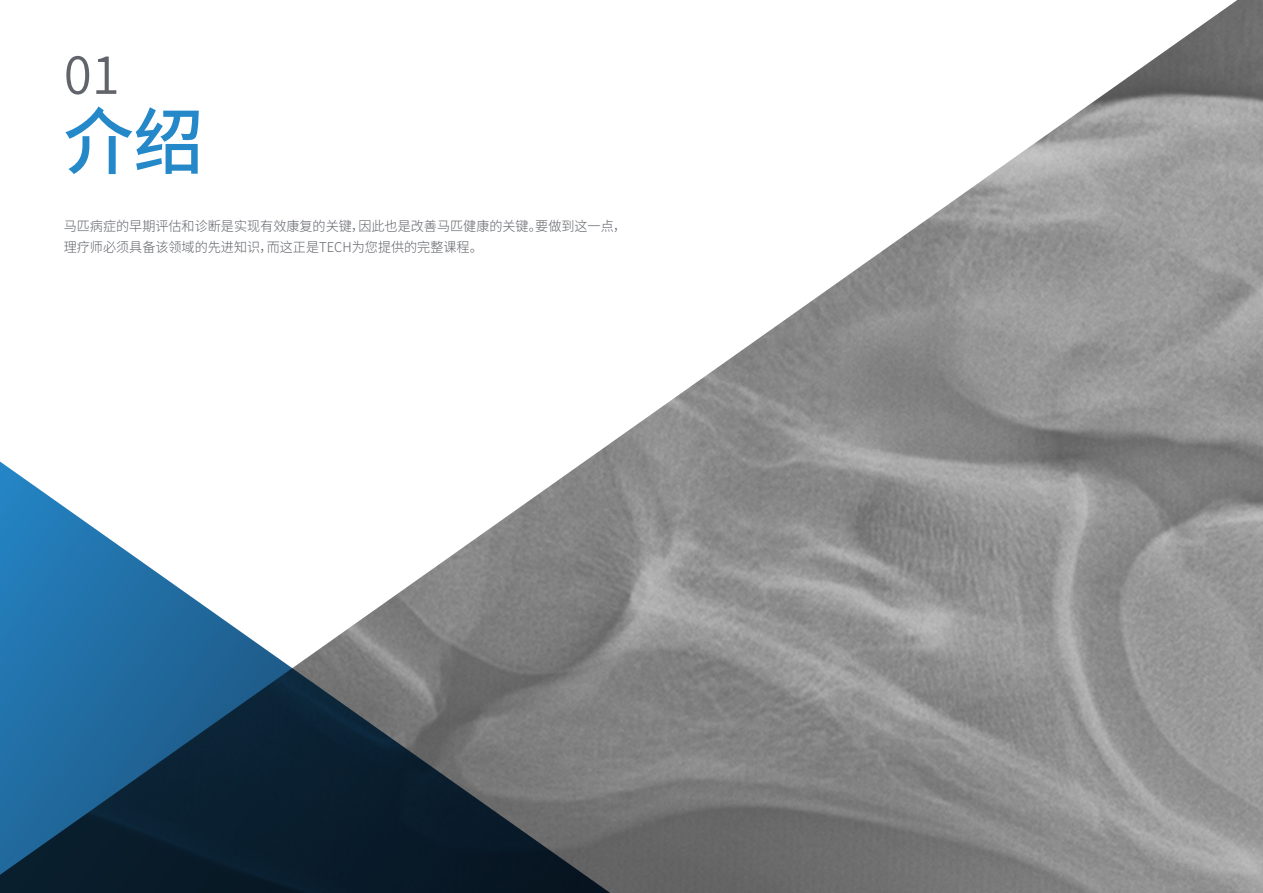
<style>
.page{position:relative;width:1263px;height:893px;background:#fff}
.page>*{position:absolute;margin:0;border:0;box-sizing:border-box;transform-origin:0 0}
.t1{font:500 72px "Source Han Sans CN";color:#2488c9}
.t2{font:52.5px "Source Han Sans CN";color:#61646a}
.t3{font:300 13.5px/21px "Source Han Sans CN";color:#61646a}
</style>
<div class="page">
<img style="left:607px;top:0;width:656px;height:893px">
<svg style="left:0;top:446px;width:640px;height:447px"></svg>
<h2 class="t2" style="left:64px;top:45px;width:57px">01</h2>
<h1 class="t1" style="left:64px;top:101px;width:141px">介绍</h1>
<p class="t3" style="left:64px;top:216px;width:564px">马匹病症的早期评估和诊断是实现有效康复的关键，因此也是改善马匹健康的关键。要做到这一点，理疗师必须具备该领域的先进知识，而这正是TECH为您提供的完整课程。</p>
</div>
